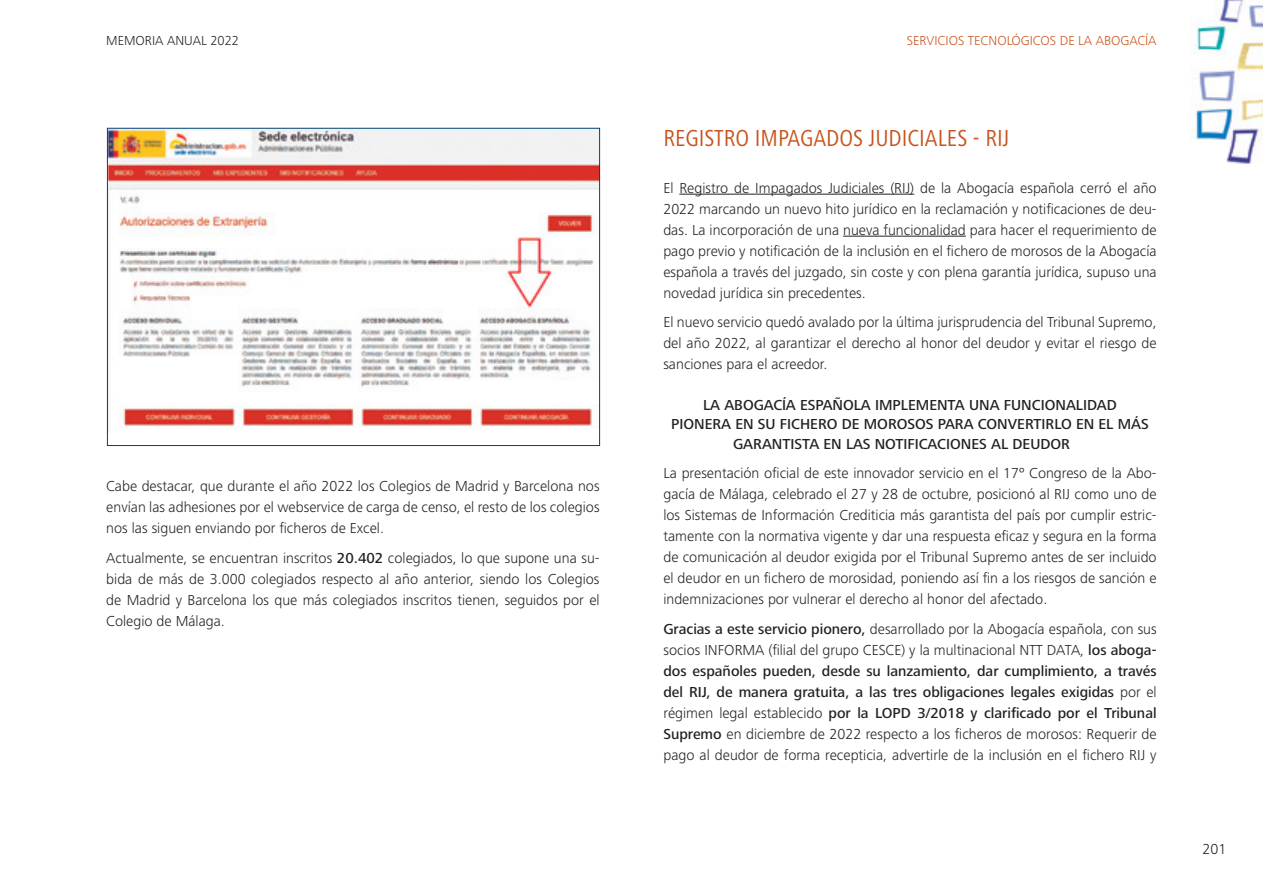
<style>
.page{position:relative;width:1263px;height:893px;background:#fff}
.page>*{position:absolute;margin:0;border:0;box-sizing:border-box;transform-origin:0 0}
.t1{font:condensed 24px "Frutiger Next LT";color:#c8531d}
.t2{font:300 15px/21px "Frutiger Next LT";color:#231f20;text-align:justify}
.t3{font:500 15px "Frutiger Next LT";color:#231f20}
.t4{font:300 13.5px "Frutiger Next LT";color:#c8531d}
.t5{font:300 13.5px "Frutiger Next LT";color:#231f20}
.s1{font-weight:500}
</style>
<div class="page">
<img style="left:1191px;top:0;width:72px;height:164px">
<hr style="left:679px;top:194px;width:235px;height:1px;background:#231f20">
<hr style="left:843px;top:236px;width:123px;height:1px;background:#231f20">
<img style="left:109px;top:130px;width:489px;height:298px">
<div style="left:107px;top:128px;width:493px;height:318px;border:1px solid #004275"></div>
<p class="t5" style="left:106px;top:33px;width:134px">MEMORIA ANUAL 2022</p>
<p class="t4" style="left:907px;top:33px;width:251px">SERVICIOS TECNOLÓGICOS DE LA ABOGACÍA</p>
<p class="t2" style="left:106px;top:476px;width:495px">Cabe destacar, que durante el año 2022 los Colegios de Madrid y Barcelona nos envían las adhesiones por el webservice de carga de censo, el resto de los colegios nos las siguen enviando por ficheros de Excel.</p>
<p class="t2" style="left:106px;top:547px;width:495px">Actualmente, se encuentran inscritos <span class="s1">20.402</span> colegiados, lo que supone una su&shy;bida de más de 3.000 colegiados respecto al año anterior, siendo los Colegios de Madrid y Barcelona los que más colegiados inscritos tienen, seguidos por el Colegio de Málaga.</p>
<h1 class="t1" style="left:663px;top:125px;width:347px">REGISTRO IMPAGADOS JUDICIALES - RIJ</h1>
<p class="t2" style="left:663px;top:177px;width:495px">El Registro de Impagados Judiciales (RIJ) de la Abogacía española cerró el año 2022 marcando un nuevo hito jurídico en la reclamación y notificaciones de deu&shy;das. La incorporación de una nueva funcionalidad para hacer el requerimiento de pago previo y notificación de la inclusión en el fichero de morosos de la Abogacía española a través del juzgado, sin coste y con plena garantía jurídica, supuso una novedad jurídica sin precedentes.</p>
<p class="t2" style="left:663px;top:312px;width:495px">El nuevo servicio quedó avalado por la última jurisprudencia del Tribunal Supremo, del año 2022, al garantizar el derecho al honor del deudor y evitar el riesgo de sanciones para el acreedor.</p>
<p class="t3" style="left:703px;top:397px;width:415px">LA ABOGACÍA ESPAÑOLA IMPLEMENTA UNA FUNCIONALIDAD</p>
<p class="t3" style="left:671px;top:416px;width:479px">PIONERA EN SU FICHERO DE MOROSOS PARA CONVERTIRLO EN EL MÁS</p>
<p class="t3" style="left:733px;top:436px;width:338px">GARANTISTA EN LAS NOTIFICACIONES AL DEUDOR</p>
<p class="t2" style="left:663px;top:463px;width:495px">La presentación oficial de este innovador servicio en el 17º Congreso de la Abo&shy;gacía de Málaga, celebrado el 27 y 28 de octubre, posicionó al RIJ como uno de los Sistemas de Información Crediticia más garantista del país por cumplir estric&shy;tamente con la normativa vigente y dar una respuesta eficaz y segura en la forma de comunicación al deudor exigida por el Tribunal Supremo antes de ser incluido el deudor en un fichero de morosidad, poniendo así fin a los riesgos de sanción e indemnizaciones por vulnerar el derecho al honor del afectado.</p>
<p class="t2" style="left:663px;top:618px;width:495px"><span class="s1">Gracias a este servicio pionero,</span> desarrollado por la Abogacía española, con sus socios INFORMA (filial del grupo CESCE) y la multinacional NTT DATA, <span class="s1">los aboga&shy;dos españoles pueden, desde su lanzamiento, dar cumplimiento, a través del RIJ, de manera gratuita, a las tres obligaciones legales exigidas</span> por el régimen legal establecido <span class="s1">por la LOPD 3/2018 y clarificado por el Tribunal Supremo</span> en diciembre de 2022 respecto a los ficheros de morosos: Requerir de pago al deudor de forma recepticia, advertirle de la inclusión en el fichero RIJ y</p>
<p class="t2" style="left:1202px;top:838px;width:25px">201</p>
</div>
